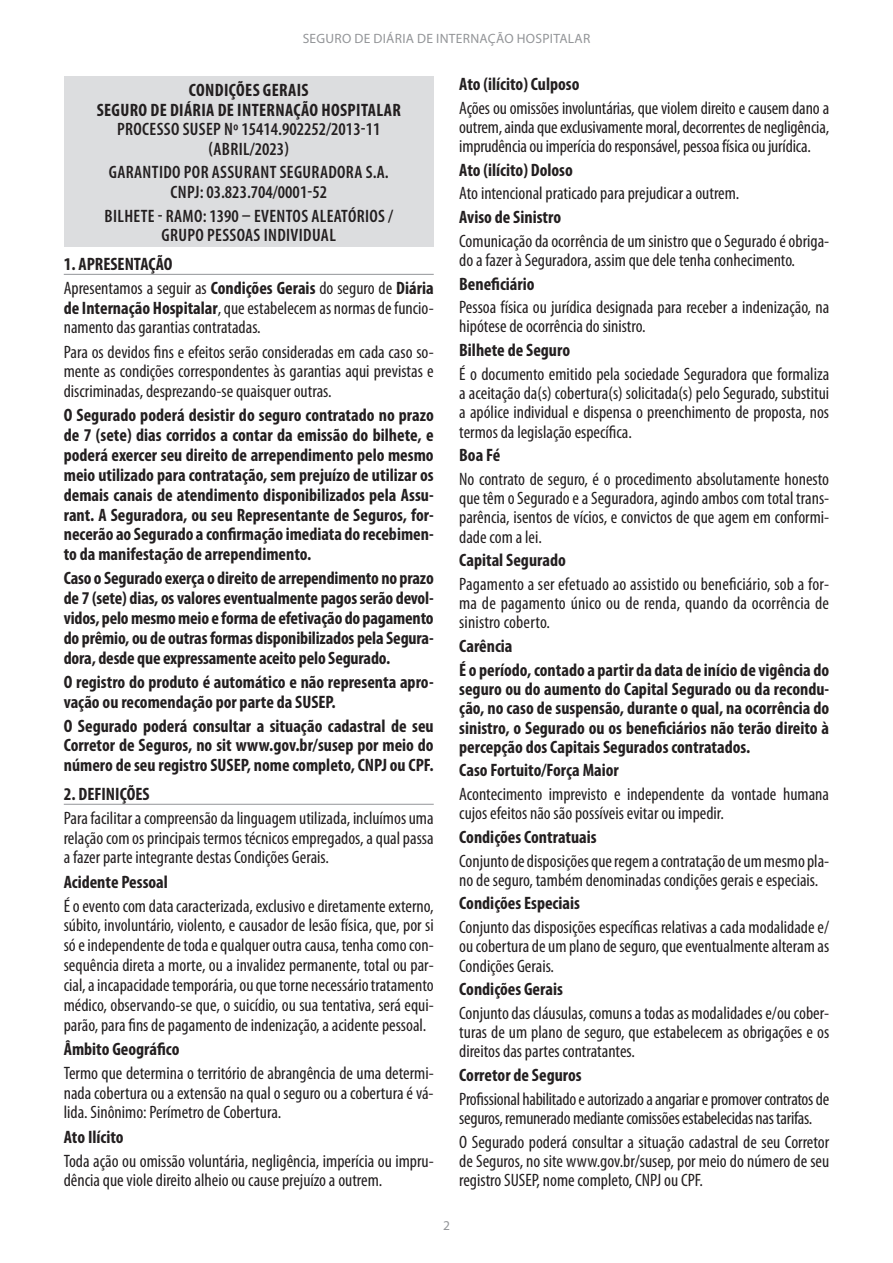
<style>
.page{position:relative;width:893px;height:1263px;background:#fff}
.page>*{position:absolute;margin:0;border:0;box-sizing:border-box;transform-origin:0 0}
.t1{font:condensed 18px/19.4px "Myriad Pro";color:#231f20;text-align:justify}
.t2{font:700 condensed 18px/19.8px "Myriad Pro";color:#231f20;text-align:justify}
.t3{font:600 condensed 18px/19.5px "Myriad Pro";letter-spacing:.02em;color:#231f20;text-align:center}
.t4{font:700 condensed 18px/19.5px "Myriad Pro";letter-spacing:.02em;color:#231f20;text-align:center}
.t5{font:13.5px "Myriad Pro";letter-spacing:.02em;color:#939598}
.s1{font-weight:400}
.s2{font-weight:700}
</style>
<div class="page">
<hr style="left:64px;top:274px;width:370px;height:1px;background:#939598">
<hr style="left:64px;top:804px;width:370px;height:1px;background:#939598">
<div style="left:64px;top:77px;width:370px;height:170px;background:#dcdddf"></div>
<p class="t5" style="left:303px;top:31px;width:289px">SEGURO DE DIÁRIA DE INTERNAÇÃO HOSPITALAR</p>
<p class="t4" style="left:97px;top:81px;width:306px">CONDIÇÕES GERAIS<br>SEGURO DE DIÁRIA DE INTERNAÇÃO HOSPITALAR</p>
<p class="t3" style="left:117px;top:120px;width:265px">PROCESSO SUSEP Nº 15414.902252/2013-11 (ABRIL/2023)</p>
<p class="t3" style="left:109px;top:163px;width:282px">GARANTIDO POR ASSURANT SEGURADORA S.A.<br>CNPJ: 03.823.704/0001-52</p>
<p class="t3" style="left:105px;top:206px;width:290px">BILHETE - RAMO: 1390 – EVENTOS ALEATÓRIOS /<br>GRUPO PESSOAS INDIVIDUAL</p>
<p class="t2" style="left:64px;top:252px;width:371px;line-height:24.2px">1. APRESENTAÇÃO<br><span class="s1">Apresentamos a seguir as</span> Condições Gerais <span class="s1">do seguro de</span> Diária</p>
<p class="t1" style="left:64px;top:298px;width:371px;line-height:19.8px"><span class="s2">de Internação Hospitalar</span>, que estabelecem as normas de funcio&shy;namento das garantias contratadas.</p>
<p class="t1" style="left:64px;top:342px;width:371px;line-height:19.8px">Para os devidos fins e efeitos serão consideradas em cada caso so&shy;mente as condições correspondentes às garantias aqui previstas e discriminadas, desprezando-se quaisquer outras.</p>
<p class="t2" style="left:64px;top:406px;width:371px">O Segurado poderá desistir do seguro contratado no prazo de 7 (sete) dias corridos a contar da emissão do bilhete, e poderá exercer seu direito de arrependimento pelo mesmo meio utilizado para contratação, sem prejuízo de utilizar os demais canais de atendimento disponibilizados pela Assu&shy;rant. A Seguradora, ou seu Representante de Seguros, for&shy;necerão ao Segurado a confirmação imediata do recebimen&shy;to da manifestação de arrependimento.</p>
<p class="t2" style="left:64px;top:569px;width:371px">Caso o Segurado exerça o direito de arrependimento no prazo de 7 (sete) dias, os valores eventualmente pagos serão devol&shy;vidos, pelo mesmo meio e forma de efetivação do pagamento do prêmio, ou de outras formas disponibilizados pela Segura&shy;dora, desde que expressamente aceito pelo Segurado.</p>
<p class="t2" style="left:64px;top:672px;width:371px">O registro do produto é automático e não representa apro&shy;vação ou recomendação por parte da SUSEP.</p>
<p class="t2" style="left:64px;top:716px;width:371px">O Segurado poderá consultar a situação cadastral de seu Corretor de Seguros, no sit www.gov.br/susep por meio do número de seu registro SUSEP, nome completo, CNPJ ou CPF.</p>
<p class="t2" style="left:64px;top:784px;width:87px">2. DEFINIÇÕES</p>
<p class="t1" style="left:64px;top:808px;width:371px;line-height:19.8px">Para facilitar a compreensão da linguagem utilizada, incluímos uma relação com os principais termos técnicos empregados, a qual passa a fazer parte integrante destas Condições Gerais.</p>
<p class="t2" style="left:64px;top:872px;width:106px">Acidente Pessoal</p>
<p class="t1" style="left:64px;top:896px;width:371px;line-height:19.8px">É o evento com data caracterizada, exclusivo e diretamente externo, súbito, involuntário, violento, e causador de lesão física, que, por si só e independente de toda e qualquer outra causa, tenha como con&shy;sequência direta a morte, ou a invalidez permanente, total ou par&shy;cial, a incapacidade temporária, ou que torne necessário tratamento médico, observando-se que, o suicídio, ou sua tentativa, será equi&shy;parão, para fins de pagamento de indenização, a acidente pessoal.</p>
<p class="t2" style="left:64px;top:1039px;width:117px">Âmbito Geográfico</p>
<p class="t1" style="left:64px;top:1063px;width:371px;line-height:19.8px">Termo que determina o território de abrangência de uma determi&shy;nada cobertura ou a extensão na qual o seguro ou a cobertura é vá&shy;lida. Sinônimo: Perímetro de Cobertura.</p>
<p class="t2" style="left:64px;top:1127px;width:61px">Ato Ilícito</p>
<p class="t1" style="left:64px;top:1151px;width:371px;line-height:19.8px">Toda ação ou omissão voluntária, negligência, imperícia ou impru&shy;dência que viole direito alheio ou cause prejuízo a outrem.</p>
<p class="t2" style="left:459px;top:74px;width:122px">Ato (ilícito) Culposo</p>
<p class="t1" style="left:459px;top:98px;width:371px">Ações ou omissões involuntárias, que violem direito e causem dano a outrem, ainda que exclusivamente moral, decorrentes de negligência, imprudência ou imperícia do responsável, pessoa física ou jurídica.</p>
<p class="t2" style="left:459px;top:160px;width:115px">Ato (ilícito) Doloso</p>
<p class="t1" style="left:459px;top:184px;width:282px">Ato intencional praticado para prejudicar a outrem.</p>
<p class="t2" style="left:459px;top:207px;width:103px">Aviso de Sinistro</p>
<p class="t1" style="left:459px;top:231px;width:371px">Comunicação da ocorrência de um sinistro que o Segurado é obriga&shy;do a fazer à Seguradora, assim que dele tenha conhecimento.</p>
<p class="t2" style="left:459px;top:274px;width:77px">Beneficiário</p>
<p class="t1" style="left:459px;top:298px;width:371px">Pessoa física ou jurídica designada para receber a indenização, na hipótese de ocorrência do sinistro.</p>
<p class="t2" style="left:459px;top:340px;width:112px">Bilhete de Seguro</p>
<p class="t1" style="left:459px;top:364px;width:371px">É o documento emitido pela sociedade Seguradora que formaliza a aceitação da(s) cobertura(s) solicitada(s) pelo Segurado, substitui a apólice individual e dispensa o preenchimento de proposta, nos termos da legislação específica.</p>
<p class="t2" style="left:459px;top:445px;width:43px">Boa Fé</p>
<p class="t1" style="left:459px;top:469px;width:371px">No contrato de seguro, é o procedimento absolutamente honesto que têm o Segurado e a Seguradora, agindo ambos com total trans&shy;parência, isentos de vícios, e convictos de que agem em conformi&shy;dade com a lei.</p>
<p class="t2" style="left:459px;top:551px;width:108px">Capital Segurado</p>
<p class="t1" style="left:459px;top:574px;width:371px">Pagamento a ser efetuado ao assistido ou beneficiário, sob a for&shy;ma de pagamento único ou de renda, quando da ocorrência de sinistro coberto.</p>
<p class="t2" style="left:459px;top:634px;width:371px;line-height:23.5px">Carência<br>É o período, contado a partir da data de início de vigência do</p>
<p class="t2" style="left:459px;top:679px;width:371px;line-height:19.4px">seguro ou do aumento do Capital Segurado ou da recondu&shy;ção, no caso de suspensão, durante o qual, na ocorrência do sinistro, o Segurado ou os beneficiários não terão direito à percepção dos Capitais Segurados contratados.</p>
<p class="t2" style="left:459px;top:761px;width:161px">Caso Fortuito/Força Maior</p>
<p class="t1" style="left:459px;top:785px;width:371px">Acontecimento imprevisto e independente da vontade humana cujos efeitos não são possíveis evitar ou impedir.</p>
<p class="t2" style="left:459px;top:827px;width:139px">Condições Contratuais</p>
<p class="t1" style="left:459px;top:851px;width:371px">Conjunto de disposições que regem a contratação de um mesmo pla&shy;no de seguro, também denominadas condições gerais e especiais.</p>
<p class="t2" style="left:459px;top:894px;width:122px">Condições Especiais</p>
<p class="t1" style="left:459px;top:918px;width:371px">Conjunto das disposições específicas relativas a cada modalidade e/ ou cobertura de um plano de seguro, que eventualmente alteram as Condições Gerais.</p>
<p class="t2" style="left:459px;top:979px;width:105px">Condições Gerais</p>
<p class="t1" style="left:459px;top:1003px;width:371px">Conjunto das cláusulas, comuns a todas as modalidades e/ou cober&shy;turas de um plano de seguro, que estabelecem as obrigações e os direitos das partes contratantes.</p>
<p class="t2" style="left:459px;top:1065px;width:124px">Corretor de Seguros</p>
<p class="t1" style="left:459px;top:1089px;width:371px">Profissional habilitado e autorizado a angariar e promover contratos de seguros, remunerado mediante comissões estabelecidas nas tarifas.</p>
<p class="t1" style="left:459px;top:1132px;width:371px">O Segurado poderá consultar a situação cadastral de seu Corretor de Seguros, no site www.gov.br/susep, por meio do número de seu registro SUSEP, nome completo, CNPJ ou CPF.</p>
<p class="t5" style="left:443px;top:1218px;width:8px">2</p>
</div>
